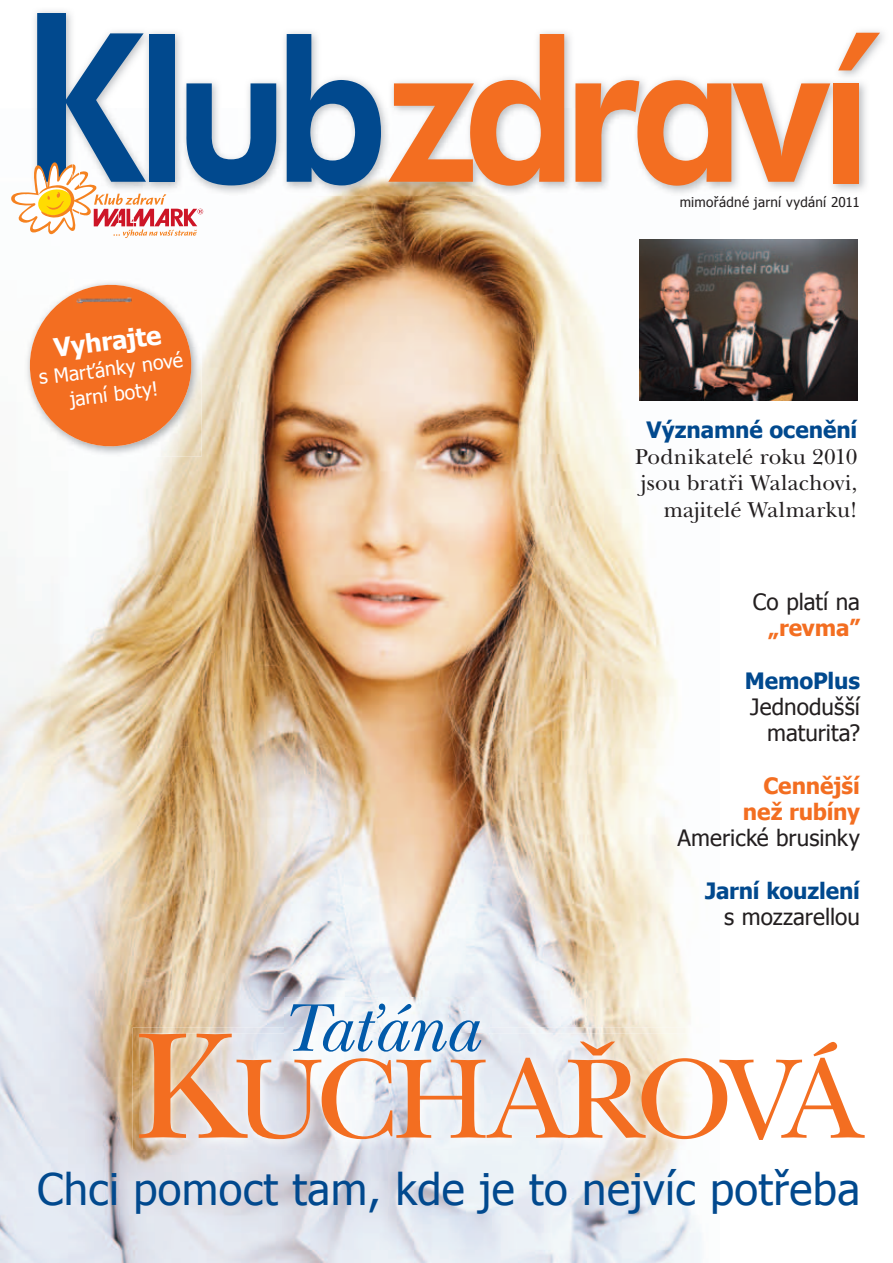
<style>
.page{position:relative;width:893px;height:1263px;background:#fff}
.page>*{position:absolute;margin:0;border:0;box-sizing:border-box;transform-origin:0 0}
.t1{font:118.2px "ITC New Baskerville CE";letter-spacing:-.055em;color:#f36e21}
.t2{font:italic 70.5px "ITC New Baskerville CE";letter-spacing:-.025em;color:#015aaa}
.t3{font:43.5px "Tahoma";letter-spacing:.01em;color:#01498e}
.t4{font:700 25.5px "Tahoma";color:#fff}
.t5{font:22.5px/26.2px "ITC New Baskerville CE";letter-spacing:.005em;color:#231f20;text-align:right}
.t6{font:22.5px/26.2px "Tahoma";letter-spacing:.005em;color:#231f20;text-align:right}
.t7{font:700 22.5px "Tahoma";letter-spacing:-.005em;color:#01498e}
.t8{font:700 22.5px/26.2px "Tahoma";letter-spacing:-.005em;color:#f36e21;text-align:right}
.t9{font:19.5px/25.5px "Tahoma";color:#fff;text-align:center}
.t10{font:13.5px "Tahoma";letter-spacing:.02em;color:#231f20}
.s1{font-size:157.5px}
</style>
<div class="page">
<img style="left:0;top:196px;width:702px;height:1067px">
<img style="left:38px;top:11px;width:846px;height:180px">
<img style="left:276px;top:109px;width:444px;height:87px">
<img style="left:577px;top:52px;width:210px;height:18px">
<svg style="left:388px;top:34px;width:176px;height:152px"></svg>
<svg style="left:575px;top:80px;width:255px;height:106px"></svg>
<svg style="left:287px;top:34px;width:94px;height:151px"></svg>
<div style="left:834px;top:84px;width:25px;height:100px;background:#f36e21"></div>
<svg style="left:838px;top:33px;width:42px;height:37px"></svg>
<img style="left:23px;top:279px;width:179px;height:177px">
<svg style="left:23px;top:278px;width:175px;height:175px"></svg>
<img style="left:74px;top:295px;width:59px;height:14px">
<img style="left:133px;top:1027px;width:569px;height:123px">
<img style="left:139px;top:1034px;width:563px;height:106px">
<svg style="left:11px;top:13px;width:265px;height:225px"></svg>
<img style="left:284px;top:997px;width:205px;height:37px">
<img style="left:284px;top:1034px;width:205px;height:27px">
<img style="left:639px;top:239px;width:218px;height:162px">
<p class="t4" style="left:52px;top:330px;width:110px;rotate:-7deg">Vyhrajte</p>
<p class="t9" style="left:37px;top:364px;width:146px;rotate:-7deg">s Marťánky nové jarní boty!</p>
<p class="t10" style="left:680px;top:193px;width:182px">mimořádné jarní vydání 2011</p>
<p class="t7" style="left:646px;top:414px;width:212px">Významné ocenění</p>
<p class="t5" style="left:635px;top:445px;width:224px">Podnikatelé roku 2010 jsou bratři Walachovi, majitelé Walmarku!</p>
<p class="t6" style="left:753px;top:587px;width:109px">Co platí na</p>
<p class="t8" style="left:768px;top:613px;width:94px">„revma”</p>
<p class="t7" style="left:745px;top:664px;width:117px">MemoPlus</p>
<p class="t6" style="left:750px;top:692px;width:111px">Jednodušší maturita?</p>
<p class="t8" style="left:743px;top:771px;width:119px">Cennější než rubíny</p>
<p class="t6" style="left:677px;top:824px;width:184px">Americké brusinky</p>
<p class="t7" style="left:705px;top:874px;width:156px">Jarní kouzlení</p>
<p class="t6" style="left:724px;top:902px;width:137px">s mozzarellou</p>
<h2 class="t2" style="left:280px;top:992px;width:199px">Taťána</h2>
<h1 class="t1" style="left:135px;top:1039px;width:728px"><span class="s1">K</span>UCHAŘOVÁ</h1>
<h3 class="t3" style="left:37px;top:1159px;width:824px">Chci pomoct tam, kde je to nejvíc potřeba</h3>
</div>
